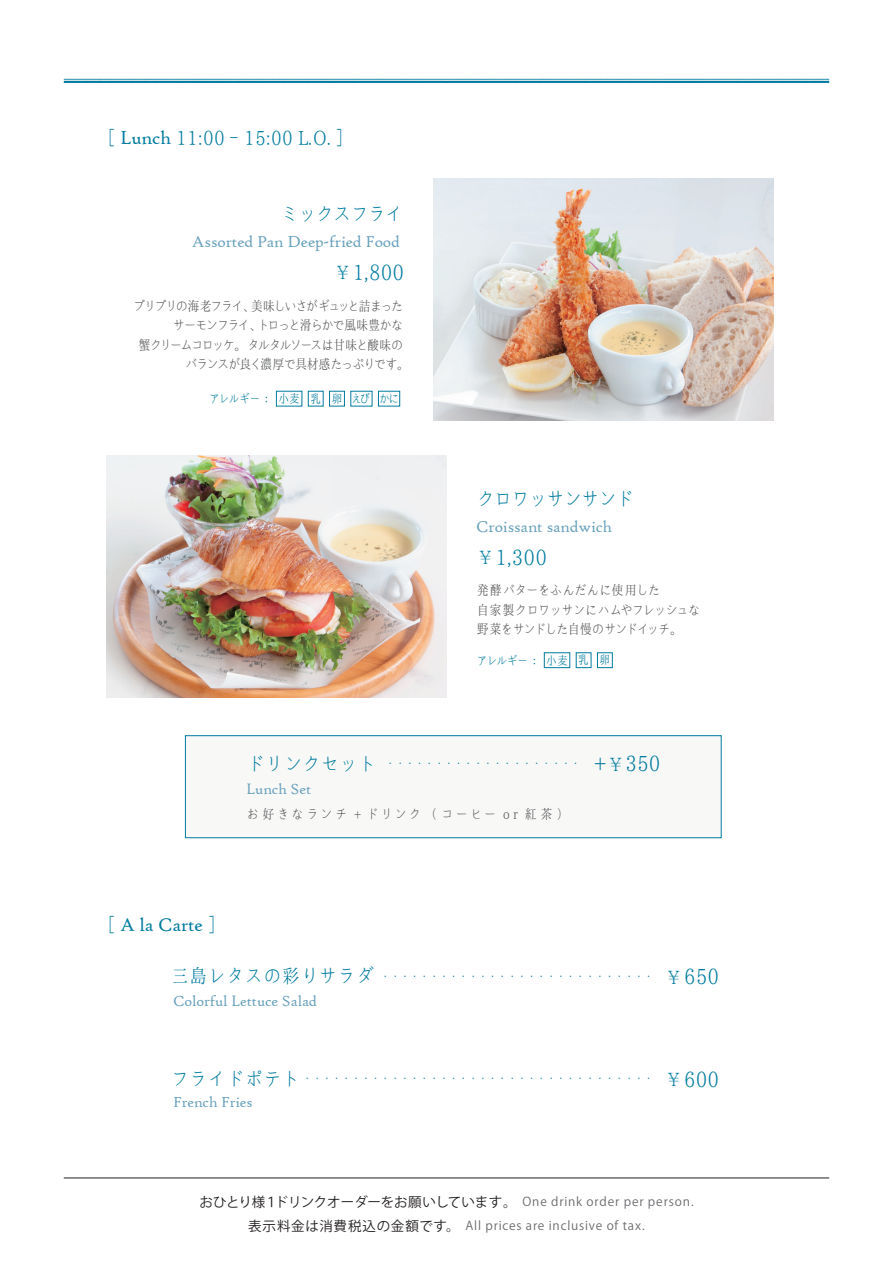
<style>
.page{position:relative;width:893px;height:1263px;background:#fff}
.page>*{position:absolute;margin:0;border:0;box-sizing:border-box;transform-origin:0 0}
.t1{font:21px "Kokoro Minchoutai";letter-spacing:-.01em;color:#007b9f}
.t2{font:19.5px "Kokoro Minchoutai";letter-spacing:-.11em;color:#007b9f}
.t3{font:19.5px "High Tower Text";letter-spacing:-.01em;color:#007b9f}
.t4{font:16.8px "High Tower Text";letter-spacing:-.01em;color:#68a1bc}
.t5{font:15.6px "High Tower Text";letter-spacing:-.01em;color:#68a1bc}
.t6{font:13.5px/19.5px "Kokoro Minchoutai";letter-spacing:-.13em;color:#57585a}
.t7{font:13.5px "Koz Go Pro";letter-spacing:-.015em;color:#231f20}
.t8{font:13.5px "Kokoro Minchoutai";letter-spacing:-.21em;color:#57585a}
.t9{font:13.5px "Kokoro Minchoutai";letter-spacing:-.205em;color:#57585a}
.t10{font:13.5px "Kokoro Minchoutai";letter-spacing:.07em;color:#57585a}
.t11{font:13.5px "Kokoro Minchoutai";letter-spacing:-.185em;color:#57585a}
.t12{font:13.5px "Kokoro Minchoutai";letter-spacing:-.16em;color:#57585a}
.t13{font:12.15px "Koz Go Pro";letter-spacing:.065em;color:#6c6d70}
.t14{font:12px "Kokoro Minchoutai";letter-spacing:-.155em;color:#007b9f}
.t15{font:9.75px "Kokoro Minchoutai";color:#007b9f}
.s1{font-family:"High Tower Text"}
.s2{font-size:18.9px}
.s3{font-size:19.5px}
.s4{font-size:23.1px}
.s5{font-family:"Kokoro Minchoutai"}
.s6{font-size:21px}
.s7{font-size:12.15px;color:#6c6d70}
.s8{font-size:13.5px;color:#231f20}
</style>
<div class="page">
<hr style="left:64px;top:1177px;width:765px;height:1px;background:#231f20">
<svg style="left:64px;top:79px;width:765px;height:4px;background:#48a0b9"></svg>
<div style="left:185px;top:735px;width:536px;height:103px;background:#f8f8f7;border:1px solid #007b9f"></div>
<img style="left:106px;top:455px;width:340px;height:242px">
<img style="left:434px;top:179px;width:340px;height:242px">
<div style="left:308px;top:391px;width:15px;height:15px;border:1px solid #007b9f"></div>
<div style="left:329px;top:391px;width:16px;height:15px;border:1px solid #007b9f"></div>
<div style="left:378px;top:391px;width:22px;height:15px;border:1px solid #007b9f"></div>
<div style="left:544px;top:652px;width:26px;height:16px;border:1px solid #007b9f"></div>
<div style="left:576px;top:652px;width:15px;height:16px;border:1px solid #007b9f"></div>
<div style="left:597px;top:652px;width:15px;height:16px;border:1px solid #007b9f"></div>
<h2 class="t2" style="left:97px;top:127px;width:259px">［ <span class="s1">Lunch</span> 11:00 ― 15:00 L.O. ］</h2>
<h2 class="t2" style="left:280px;top:203px;width:125px">ミックスフライ</h2>
<h3 class="t4" style="left:192px;top:232px;width:210px">Assorted Pan Deep-fried Food</h3>
<h1 class="t1" style="left:333px;top:260px;width:72px"><span class="s2">￥</span>1,800</h1>
<h3 class="t8" style="left:132px;top:298px;width:273px">プリプリの海老フライ、美味しいさがギュッと詰まった</h3>
<h3 class="t11" style="left:172px;top:318px;width:233px">サーモンフライ、トロっと滑らかで風味豊かな</h3>
<h3 class="t9" style="left:138px;top:337px;width:268px">蟹クリームコロッケ。タルタルソースは甘味と酸味の</h3>
<h3 class="t12" style="left:185px;top:357px;width:227px">バランスが良く濃厚で具材感たっぷりです。</h3>
<p class="t14" style="left:208px;top:392px;width:193px">アレルギー：小麦 乳 卵 えび かに</p>
<h2 class="t2" style="left:476px;top:488px;width:160px">クロワッサンサンド</h2>
<h3 class="t4" style="left:476px;top:517px;width:137px">Croissant sandwich</h3>
<h1 class="t1" style="left:476px;top:545px;width:72px"><span class="s2">￥</span>1,300</h1>
<h3 class="t6" style="left:476px;top:581px;width:226px">発酵バターをふんだんに使用した<br>自家製クロワッサンにハムやフレッシュな野菜をサンドした自慢のサンドイッチ。</h3>
<p class="t14" style="left:476px;top:654px;width:136px">アレルギー：小麦 乳 卵</p>
<p class="t15" style="left:246px;top:758px;width:336px"><span class="s3">ドリンクセット</span> ・・・・・・・・・・・・・・・・・・・・</p>
<h1 class="t1" style="left:593px;top:752px;width:69px"><span class="s4">+</span><span class="s2">￥</span>350</h1>
<h3 class="t5" style="left:246px;top:780px;width:67px">Lunch Set</h3>
<h3 class="t10" style="left:246px;top:807px;width:325px">お好きなランチ + ドリンク（コーヒー o r 紅茶）</h3>
<h2 class="t3" style="left:97px;top:913px;width:132px"><span class="s5">［</span> A la Carte <span class="s5">］</span></h2>
<p class="t15" style="left:170px;top:970px;width:550px"><span class="s3">三島レタスの彩りサラダ</span>・・・・・・・・・・・・・・・・・・・・・・・・・・・・ <span class="s2">￥</span><span class="s6">650</span></p>
<h3 class="t5" style="left:173px;top:992px;width:145px">Colorful Lettuce Salad</h3>
<p class="t15" style="left:170px;top:1073px;width:550px"><span class="s3">フライドポテト</span>・・・・・・・・・・・・・・・・・・・・・・・・・・・・・・・・・・・・ <span class="s2">￥</span><span class="s6">600</span></p>
<h3 class="t5" style="left:173px;top:1092px;width:81px">French Fries</h3>
<h3 class="t7" style="left:199px;top:1193px;width:496px">おひとり様１ドリンクオーダーをお願いしています。 <span class="s7">One drink order per person.</span></h3>
<p class="t13" style="left:248px;top:1218px;width:398px"><span class="s8">表示料金は消費税込の金額です。</span> All prices are inclusive of tax.</p>
</div>
